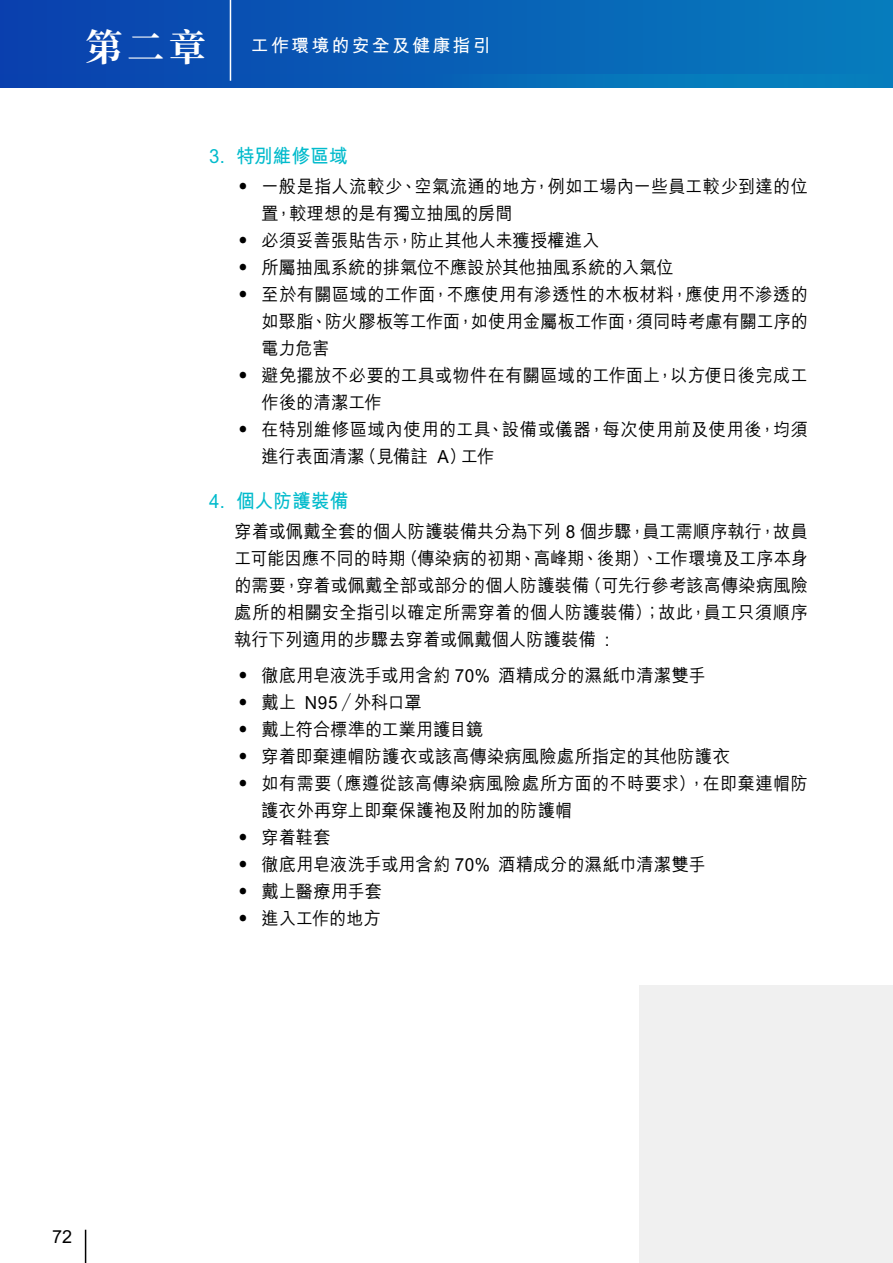
<style>
.page{position:relative;width:893px;height:1263px;background:#fff}
.page>*{position:absolute;margin:0;border:0;box-sizing:border-box;transform-origin:0 0}
.t1{font:700 19.5px "M Hei HK";letter-spacing:.01em;color:#02bbcc;scale:.95 1}
.t2{font:500 18px/27px "M Hei HK";letter-spacing:.015em;color:#000;scale:.95 1}
.t3{font:700 18px "M Hei HK";letter-spacing:.12em;color:#fff}
.t4{font:500 18px "M Hei HK";letter-spacing:-.005em;color:#000;scale:.95 1}
.t5{font:500 18px "M Hei HK";letter-spacing:.015em;color:#000}
.s1{font-family:"Source Han Serif TC";font-size:37.2px}
</style>
<div class="page">
<div style="left:639px;top:985px;width:254px;height:278px;background:#f0f0f0"></div>
<div style="left:0;top:0;width:893px;height:87px;background:linear-gradient(to right,#0a3fae,#067dbd)"></div>
<svg style="left:0;top:74px;width:893px;height:13px;background:#0762b6"></svg>
<hr style="left:230px;top:0;width:1px;height:81px;background:#fff">
<hr style="left:85px;top:1230px;width:1px;height:33px;background:#000">
<p class="t3" style="left:85px;top:32px;width:407px"><span class="s1">第二章</span> 工作環境的安全及健康指引</p>
<p class="t1" style="left:209px;top:141px;width:147px">3. 特別維修區域</p>
<p class="t2" style="left:261px;top:171px;width:577px;text-indent:-27px">• 一般是指人流較少、空氣流通的地方，例如工場內一些員工較少到達的位置，較理想的是有獨立抽風的房間</p>
<p class="t2" style="left:234px;top:225px;width:386px">• 必須妥善張貼告示，防止其他人未獲授權進入</p>
<p class="t2" style="left:234px;top:252px;width:464px">• 所屬抽風系統的排氣位不應設於其他抽風系統的入氣位</p>
<p class="t2" style="left:261px;top:279px;width:577px;text-align:justify;text-indent:-27px">• 至於有關區域的工作面，不應使用有滲透性的木板材料，應使用不滲透的如聚脂、防火膠板等工作面，如使用金屬板工作面，須同時考慮有關工序的電力危害</p>
<p class="t2" style="left:261px;top:360px;width:577px;text-indent:-27px">• 避免擺放不必要的工具或物件在有關區域的工作面上，以方便日後完成工作後的清潔工作</p>
<p class="t2" style="left:261px;top:414px;width:577px;text-indent:-27px">• 在特別維修區域內使用的工具、設備或儀器，每次使用前及使用後，均須進行表面清潔（見備註 A）工作</p>
<p class="t1" style="left:209px;top:487px;width:148px">4. 個人防護裝備</p>
<p class="t2" style="left:234px;top:516px;width:605px;text-align:justify">穿着或佩戴全套的個人防護裝備共分為下列 8 個步驟，員工需順序執行，故員工可能因應不同的時期（傳染病的初期、高峰期、後期）、工作環境及工序本身的需要，穿着或佩戴全部或部分的個人防護裝備（可先行參考該高傳染病風險處所的相關安全指引以確定所需穿着的個人防護裝備）；故此，員工只須順序執行下列適用的步驟去穿着或佩戴個人防護裝備 :</p>
<p class="t2" style="left:234px;top:660px;width:498px">• 徹底用皂液洗手或用含約 70% 酒精成分的濕紙巾清潔雙手</p>
<p class="t2" style="left:234px;top:687px;width:198px">• 戴上 N95 ／外科口罩</p>
<p class="t4" style="left:234px;top:716px;width:263px">• 戴上符合標準的工業用護目鏡</p>
<p class="t2" style="left:234px;top:741px;width:523px">• 穿着即棄連帽防護衣或該高傳染病風險處所指定的其他防護衣</p>
<p class="t2" style="left:261px;top:768px;width:577px;text-indent:-27px">• 如有需要（應遵從該高傳染病風險處所方面的不時要求），在即棄連帽防護衣外再穿上即棄保護袍及附加的防護帽</p>
<p class="t2" style="left:234px;top:822px;width:103px">• 穿着鞋套</p>
<p class="t2" style="left:234px;top:849px;width:498px">• 徹底用皂液洗手或用含約 70% 酒精成分的濕紙巾清潔雙手</p>
<p class="t2" style="left:234px;top:876px;width:157px">• 戴上醫療用手套</p>
<p class="t2" style="left:234px;top:903px;width:155px">• 進入工作的地方</p>
<p class="t5" style="left:52px;top:1223px;width:22px">72</p>
</div>
